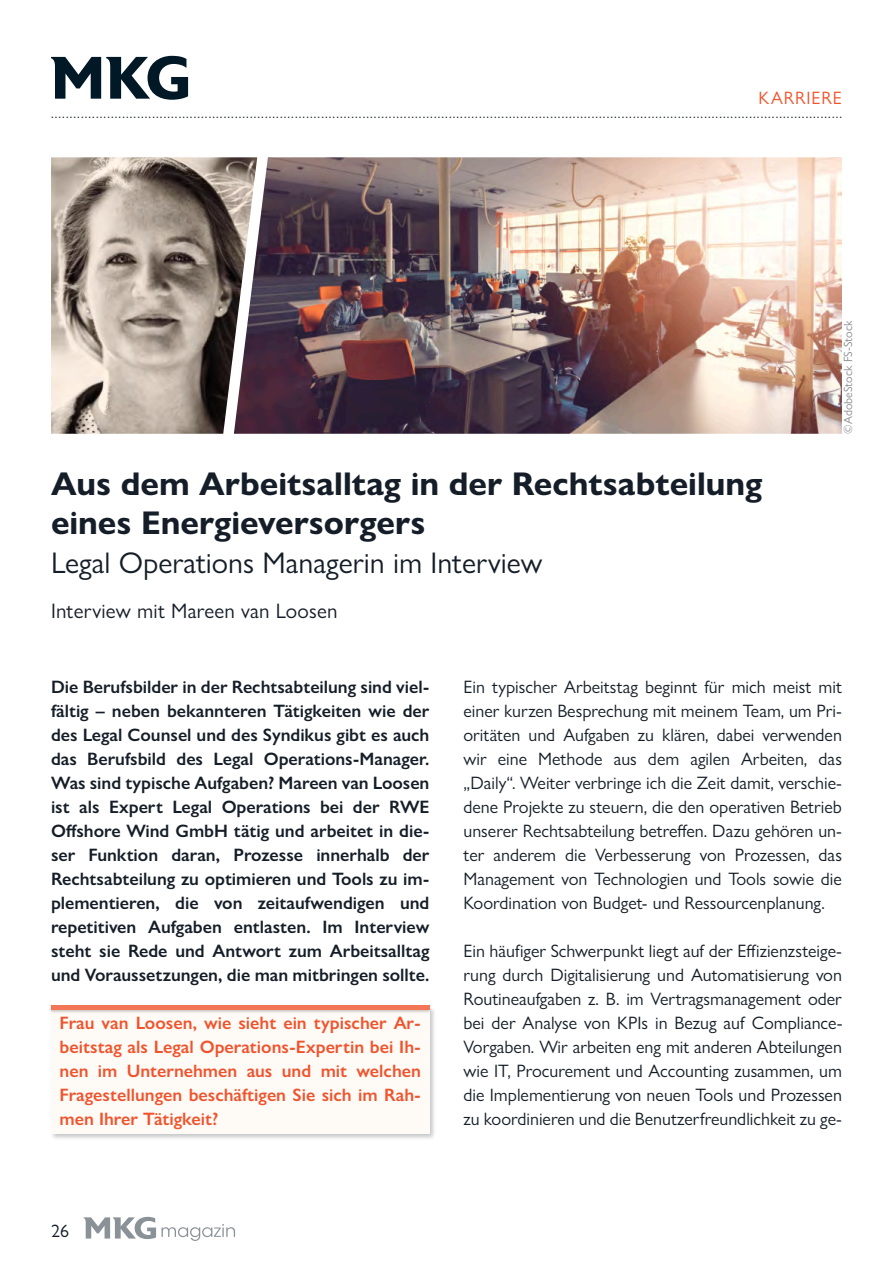
<style>
.page{position:relative;width:893px;height:1263px;background:#fff}
.page>*{position:absolute;margin:0;border:0;box-sizing:border-box;transform-origin:0 0}
.t1{font:700 33px/39px "Gill Sans Nova";color:#151e28}
.t2{font:30px "Gill Sans Nova";color:#151e28}
.t3{font:21px "Gill Sans Nova";letter-spacing:.01em;color:#151e28}
.t4{font:18px/24px "Gill Sans Nova";color:#151e28;text-align:justify}
.t5{font:600 18px/24px "Gill Sans Nova";color:#151e28;text-align:justify}
.t6{font:600 18px/24px "Gill Sans Nova";color:#f0542d;text-align:justify}
.t7{font:18px "Gill Sans Nova";letter-spacing:.05em;color:#f0542d}
.t8{font:13.5px "Gill Sans Nova";color:#151e28}
.t9{font:12px "Gill Sans Nova";color:#8a8f93}
</style>
<div class="page">
<img style="left:52px;top:1009px;width:382px;height:130px">
<div style="left:51px;top:1007px;width:378px;height:126px;background:#fefaf6"></div>
<img style="left:50px;top:1005px;width:382px;height:8px">
<hr style="left:51px;top:1005px;width:378px;height:4px;background:#f37657">
<svg style="left:84px;top:1217px;width:72px;height:22px"></svg>
<svg style="left:162px;top:1224px;width:73px;height:17px"></svg>
<svg style="left:51px;top:56px;width:137px;height:44px"></svg>
<img style="left:257px;top:157px;width:585px;height:277px">
<img style="left:51px;top:157px;width:206px;height:277px">
<p class="t7" style="left:758px;top:91px;width:85px">KARRIERE</p>
<p class="t8" style="left:51px;top:108px;width:793px">...................................................................................................................................................................................................................</p>
<h1 class="t1" style="left:51px;top:467px;width:713px">Aus dem Arbeitsalltag in der Rechtsabteilung eines Energieversorgers</h1>
<h2 class="t2" style="left:51px;top:551px;width:493px">Legal Operations Managerin im Interview</h2>
<p class="t3" style="left:51px;top:603px;width:288px">Interview mit Mareen van Loosen</p>
<p class="t9" style="left:843px;top:434px;width:115px;rotate:-90deg">©AdobeStock FS-Stock</p>
<p class="t5" style="left:51px;top:676px;width:380px">Die Berufsbilder in der Rechtsabteilung sind viel&shy;fältig – neben bekannteren Tätigkeiten wie der des Legal Counsel und des Syndikus gibt es auch das Berufsbild des Legal Operations-Manager.<br>Was sind typische Aufgaben? Mareen van Loosen ist als Expert Legal Operations bei der RWE Offshore Wind GmbH tätig und arbeitet in die&shy;ser Funktion daran, Prozesse innerhalb der Rechtsabteilung zu optimieren und Tools zu im&shy;plementieren, die von zeitaufwendigen und repetitiven Aufgaben entlasten. Im Interview steht sie Rede und Antwort zum Arbeitsalltag und Voraussetzungen, die man mitbringen sollte.</p>
<p class="t6" style="left:60px;top:1012px;width:363px">Frau van Loosen, wie sieht ein typischer Ar&shy;beitstag als Legal Operations-Expertin bei Ih&shy;nen im Unternehmen aus und mit welchen Fragestellungen beschäftigen Sie sich im Rah&shy;men Ihrer Tätigkeit?</p>
<p class="t4" style="left:463px;top:676px;width:380px">Ein typischer Arbeitstag beginnt für mich meist mit einer kurzen Besprechung mit meinem Team, um Pri&shy;oritäten und Aufgaben zu klären, dabei verwenden wir eine Methode aus dem agilen Arbeiten, das „Daily“. Weiter verbringe ich die Zeit damit, verschie&shy;dene Projekte zu steuern, die den operativen Betrieb unserer Rechtsabteilung betreffen. Dazu gehören un&shy;ter anderem die Verbesserung von Prozessen, das Management von Technologien und Tools sowie die Koordination von Budget- und Ressourcenplanung.</p>
<p class="t4" style="left:463px;top:940px;width:381px">Ein häufiger Schwerpunkt liegt auf der Effizienzsteige&shy;rung durch Digitalisierung und Automatisierung von Routineaufgaben z. B. im Vertragsmanagement oder bei der Analyse von KPIs in Bezug auf Compliance-Vorgaben. Wir arbeiten eng mit anderen Abteilungen wie IT, Procurement und Accounting zusammen, um die Implementierung von neuen Tools und Prozessen zu koordinieren und die Benutzerfreundlichkeit zu ge-</p>
<p class="t4" style="left:51px;top:1221px;width:19px">26</p>
</div>
